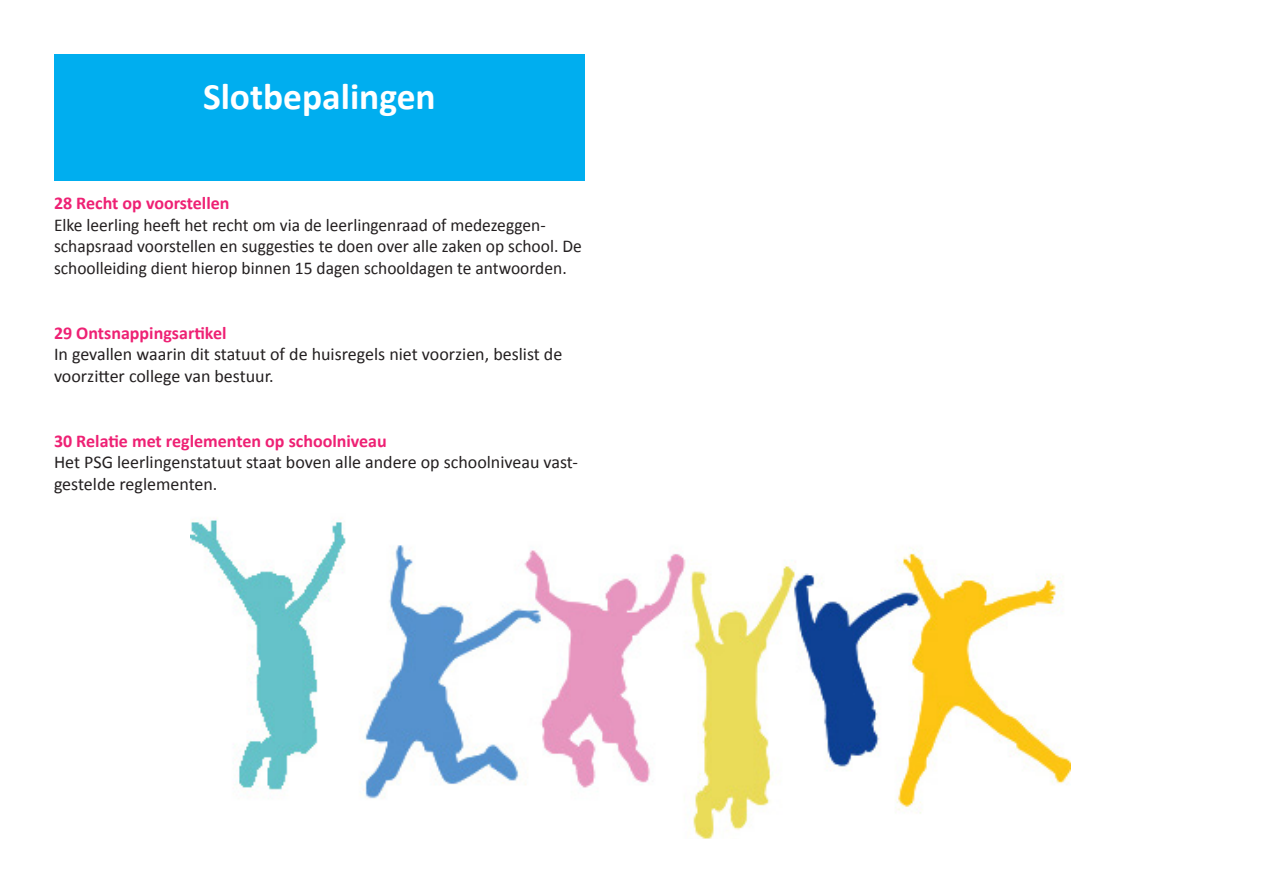
<style>
.page{position:relative;width:1263px;height:893px;background:#fff}
.page>*{position:absolute;margin:0;border:0;box-sizing:border-box;transform-origin:0 0}
.t1{font:700 37.5px "Calibri";color:#fff}
.t2{font:18px/21.6px "Calibri";color:#231f20}
.t3{font:700 18px "Calibri";color:#ee2174}
</style>
<div class="page">
<div style="left:54px;top:54px;width:531px;height:127px;background:#00aeef"></div>
<img style="left:191px;top:518px;width:880px;height:321px">
<p class="t1" style="left:203px;top:70px;width:234px">Slotbepalingen</p>
<p class="t3" style="left:54px;top:190px;width:177px">28 Recht op voorstellen</p>
<p class="t2" style="left:54px;top:213px;width:529px">Elke leerling heeft het recht om via de leerlingenraad of medezeggen&shy;schapsraad voorstellen en suggesties te doen over alle zaken op school. De schoolleiding dient hierop binnen 15 dagen schooldagen te antwoorden.</p>
<p class="t3" style="left:54px;top:320px;width:174px">29 Ontsnappingsartikel</p>
<p class="t2" style="left:54px;top:343px;width:510px">In gevallen waarin dit statuut of de huisregels niet voorzien, beslist de voorzitter college van bestuur.</p>
<p class="t3" style="left:54px;top:428px;width:334px">30 Relatie met reglementen op schoolniveau</p>
<p class="t2" style="left:54px;top:451px;width:525px">Het PSG leerlingenstatuut staat boven alle andere op schoolniveau vast&shy;gestelde reglementen.</p>
</div>
